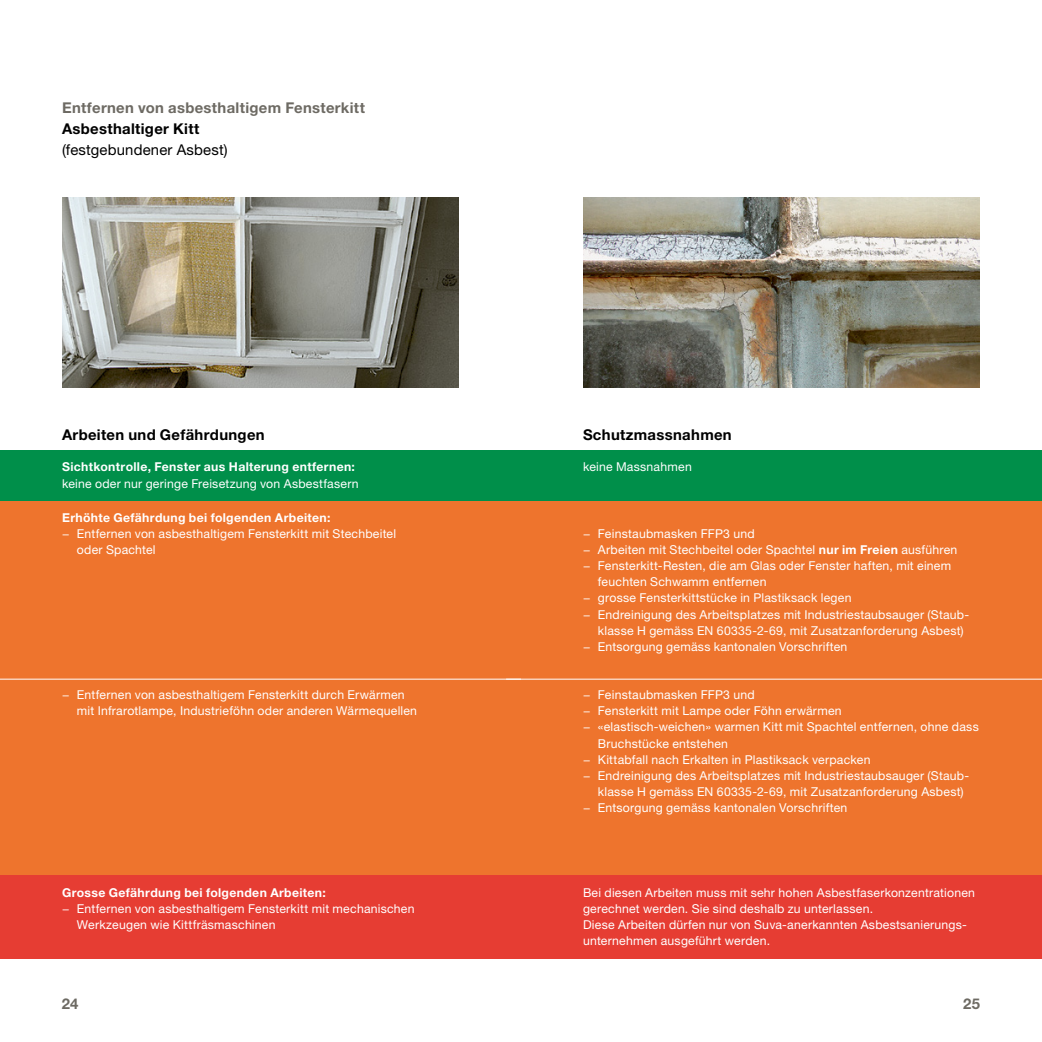
<style>
.page{position:relative;width:1042px;height:1042px;background:#fff}
.page>*{position:absolute;margin:0;border:0;box-sizing:border-box;transform-origin:0 0}
.t1{font:700 14.88px "Helvetica Neue LT Std";letter-spacing:.02em;color:#000}
.t2{font:700 14.88px "Helvetica Neue LT Std";letter-spacing:.02em;color:#6d6a63}
.t3{font:14.88px "Helvetica Neue LT Std";letter-spacing:.015em;color:#000}
.t4{font:12.25px/16.1px "Helvetica Neue LT Std";letter-spacing:.02em;color:#fff}
.t5{font:700 12.25px "Helvetica Neue LT Std";letter-spacing:.025em;color:#fff}
.s1{font-weight:700}
</style>
<div class="page">
<div style="left:0;top:450px;width:1042px;height:51px;background:#008f4a"></div>
<div style="left:0;top:501px;width:1042px;height:374px;background:#ee742d"></div>
<hr style="left:0;top:679px;width:521px;height:1px;background:#fff">
<hr style="left:506px;top:679px;width:536px;height:1px;background:#fff">
<div style="left:0;top:875px;width:1042px;height:84px;background:#e63d33"></div>
<img style="left:62px;top:198px;width:397px;height:189px">
<img style="left:583px;top:198px;width:397px;height:189px">
<p class="t2" style="left:62px;top:98px;width:304px">Entfernen von asbesthaltigem Fensterkitt</p>
<p class="t1" style="left:62px;top:119px;width:139px">Asbesthaltiger Kitt</p>
<p class="t3" style="left:62px;top:141px;width:167px">(festgebundener Asbest)</p>
<p class="t1" style="left:62px;top:425px;width:204px">Arbeiten und Gefährdungen</p>
<p class="t1" style="left:583px;top:425px;width:150px">Schutzmassnahmen</p>
<p class="t5" style="left:62px;top:459px;width:294px">Sichtkontrolle, Fenster aus Halterung entfernen:</p>
<p class="t4" style="left:62px;top:475px;width:298px">keine oder nur geringe Freisetzung von Asbestfasern</p>
<p class="t4" style="left:583px;top:459px;width:110px">keine Massnahmen</p>
<p class="t5" style="left:62px;top:510px;width:270px">Erhöhte Gefährdung bei folgenden Arbeiten:</p>
<p class="t4" style="left:77px;top:525px;width:321px;text-indent:-15px">− Entfernen von asbesthaltigem Fensterkitt mit Stechbeitel oder Spachtel</p>
<p class="t4" style="left:77px;top:686px;width:342px;text-indent:-15px">− Entfernen von asbesthaltigem Fensterkitt durch Erwärmen mit Infrarotlampe, Industrieföhn oder anderen Wärmequellen</p>
<p class="t5" style="left:62px;top:885px;width:265px">Grosse Gefährdung bei folgenden Arbeiten:</p>
<p class="t4" style="left:77px;top:900px;width:339px;text-indent:-15px">− Entfernen von asbesthaltigem Fensterkitt mit mechanischen<br>Werkzeugen wie Kittfräsmaschinen</p>
<p class="t4" style="left:583px;top:525px;width:173px">− Feinstaubmasken FFP3 und</p>
<p class="t4" style="left:583px;top:541px;width:376px">− Arbeiten mit Stechbeitel oder Spachtel <span class="s1">nur im Freien</span> ausführen</p>
<p class="t4" style="left:583px;top:557px;width:370px">− Fensterkitt-Resten, die am Glas oder Fenster haften, mit einem</p>
<p class="t4" style="left:598px;top:574px;width:170px">feuchten Schwamm entfernen</p>
<p class="t4" style="left:583px;top:590px;width:270px">− grosse Fensterkittstücke in Plastiksack legen</p>
<p class="t4" style="left:583px;top:606px;width:388px">− Endreinigung des Arbeitsplatzes mit Industriestaubsauger (Staub-</p>
<p class="t4" style="left:598px;top:622px;width:367px">klasse H gemäss EN 60335-2-69, mit Zusatzanforderung Asbest)</p>
<p class="t4" style="left:583px;top:638px;width:266px">− Entsorgung gemäss kantonalen Vorschriften</p>
<p class="t4" style="left:583px;top:686px;width:173px">− Feinstaubmasken FFP3 und</p>
<p class="t4" style="left:583px;top:703px;width:260px">− Fensterkitt mit Lampe oder Föhn erwärmen</p>
<p class="t4" style="left:583px;top:719px;width:397px">− «elastisch-weichen» warmen Kitt mit Spachtel entfernen, ohne dass</p>
<p class="t4" style="left:598px;top:735px;width:132px">Bruchstücke entstehen</p>
<p class="t4" style="left:583px;top:751px;width:289px">− Kittabfall nach Erkalten in Plastiksack verpacken</p>
<p class="t4" style="left:583px;top:767px;width:388px">− Endreinigung des Arbeitsplatzes mit Industriestaubsauger (Staub-</p>
<p class="t4" style="left:598px;top:783px;width:367px">klasse H gemäss EN 60335-2-69, mit Zusatzanforderung Asbest)</p>
<p class="t4" style="left:583px;top:799px;width:266px">− Entsorgung gemäss kantonalen Vorschriften</p>
<p class="t4" style="left:583px;top:884px;width:394px">Bei diesen Arbeiten muss mit sehr hohen Asbestfaserkonzentrationen gerechnet werden. Sie sind deshalb zu unterlassen.<br>Diese Arbeiten dürfen nur von Suva-anerkannten Asbestsanierungs&shy;unternehmen ausgeführt werden.</p>
<p class="t2" style="left:62px;top:994px;width:18px">24</p>
<p class="t2" style="left:963px;top:994px;width:18px">25</p>
</div>
